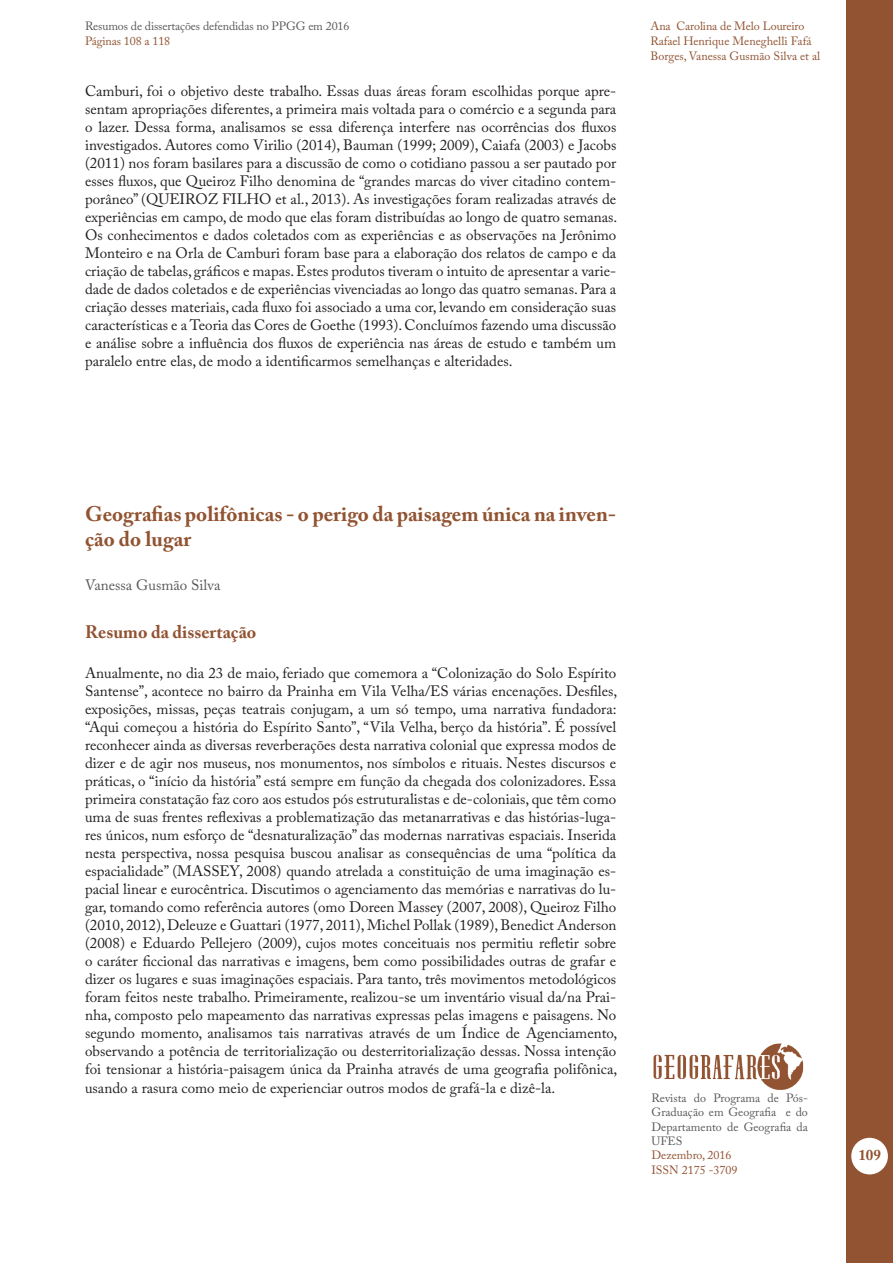
<style>
.page{position:relative;width:893px;height:1263px;background:#fff}
.page>*{position:absolute;margin:0;border:0;box-sizing:border-box;transform-origin:0 0}
.t1{font:700 21px/25.2px "Adobe Caslon Pro";color:#915331}
.t2{font:700 18px "Adobe Caslon Pro";color:#915331}
.t3{font:15px/18px "Adobe Caslon Pro";color:#231f20;text-align:justify}
.t4{font:15px "Adobe Caslon Pro";color:#57585a}
.t5{font:700 15px "Adobe Caslon Pro";color:#915331}
.t6{font:12px/14.9px "Adobe Caslon Pro";color:#915331}
.t7{font:12px/14.4px "Adobe Caslon Pro";letter-spacing:-.005em;color:#57585a;text-align:justify}
</style>
<div class="page">
<img style="left:653px;top:1043px;width:151px;height:47px">
<div style="left:846px;top:0;width:47px;height:1262px;background:#915331"></div>
<div style="left:851px;top:1138px;width:37px;height:36px;background:#fff;border-radius:50%"></div>
<p class="t7" style="left:85px;top:19px;width:266px">Resumos de dissertações defendidas no PPGG em 2016</p>
<p class="t6" style="left:85px;top:34px;width:87px">Páginas 108 a 118</p>
<p class="t3" style="left:85px;top:82px;width:534px">Camburi, foi o objetivo deste trabalho. Essas duas áreas foram escolhidas porque apre&shy;sentam apropriações diferentes, a primeira mais voltada para o comércio e a segunda para o lazer. Dessa forma, analisamos se essa diferença interfere nas ocorrências dos fluxos investigados. Autores como Virilio (2014), Bauman (1999; 2009), Caiafa (2003) e Jacobs (2011) nos foram basilares para a discussão de como o cotidiano passou a ser pautado por esses fluxos, que Queiroz Filho denomina de “grandes marcas do viver citadino contem&shy;porâneo” (QUEIROZ FILHO et al., 2013). As investigações foram realizadas através de experiências em campo, de modo que elas foram distribuídas ao longo de quatro semanas.<br>Os conhecimentos e dados coletados com as experiências e as observações na Jerônimo Monteiro e na Orla de Camburi foram base para a elaboração dos relatos de campo e da criação de tabelas, gráficos e mapas. Estes produtos tiveram o intuito de apresentar a varie&shy;dade de dados coletados e de experiências vivenciadas ao longo das quatro semanas. Para a criação desses materiais, cada fluxo foi associado a uma cor, levando em consideração suas características e a Teoria das Cores de Goethe (1993). Concluímos fazendo uma discussão e análise sobre a influência dos fluxos de experiência nas áreas de estudo e também um paralelo entre elas, de modo a identificarmos semelhanças e alteridades.</p>
<p class="t6" style="left:651px;top:18px;width:171px">Ana Carolina de Melo Loureiro<br>Rafael Henrique Meneghelli Fafá<br>Borges, Vanessa Gusmão Silva et al</p>
<p class="t1" style="left:85px;top:501px;width:533px">Geografias polifônicas - o perigo da paisagem única na inven&shy;ção do lugar</p>
<p class="t4" style="left:85px;top:576px;width:137px">Vanessa Gusmão Silva</p>
<p class="t2" style="left:85px;top:621px;width:173px">Resumo da dissertação</p>
<p class="t3" style="left:85px;top:664px;width:534px">Anualmente, no dia 23 de maio, feriado que comemora a “Colonização do Solo Espírito Santense”, acontece no bairro da Prainha em Vila Velha/ES várias encenações. Desfiles, exposições, missas, peças teatrais conjugam, a um só tempo, uma narrativa fundadora: “Aqui começou a história do Espírito Santo”, “Vila Velha, berço da história”. É possível reconhecer ainda as diversas reverberações desta narrativa colonial que expressa modos de dizer e de agir nos museus, nos monumentos, nos símbolos e rituais. Nestes discursos e práticas, o “início da história” está sempre em função da chegada dos colonizadores. Essa primeira constatação faz coro aos estudos pós estruturalistas e de-coloniais, que têm como uma de suas frentes reflexivas a problematização das metanarrativas e das histórias-luga&shy;res únicos, num esforço de “desnaturalização” das modernas narrativas espaciais. Inserida nesta perspectiva, nossa pesquisa buscou analisar as consequências de uma “política da espacialidade” (MASSEY, 2008) quando atrelada a constituição de uma imaginação es&shy;pacial linear e eurocêntrica. Discutimos o agenciamento das memórias e narrativas do lu&shy;gar, tomando como referência autores (omo Doreen Massey (2007, 2008), Queiroz Filho (2010, 2012), Deleuze e Guattari (1977, 2011), Michel Pollak (1989), Benedict Anderson (2008) e Eduardo Pellejero (2009), cujos motes conceituais nos permitiu refletir sobre o caráter ficcional das narrativas e imagens, bem como possibilidades outras de grafar e dizer os lugares e suas imaginações espaciais. Para tanto, três movimentos metodológicos foram feitos neste trabalho. Primeiramente, realizou-se um inventário visual da/na Prai&shy;nha, composto pelo mapeamento das narrativas expressas pelas imagens e paisagens. No segundo momento, analisamos tais narrativas através de um Índice de Agenciamento, observando a potência de territorialização ou desterritorialização dessas. Nossa intenção foi tensionar a história-paisagem única da Prainha através de uma geografia polifônica, usando a rasura como meio de experienciar outros modos de grafá-la e dizê-la.</p>
<p class="t7" style="left:651px;top:1090px;width:158px">Revista do Programa de Pós-Graduação em Geografia e do Departamento de Geografia da UFES</p>
<p class="t6" style="left:651px;top:1147px;width:88px">Dezembro, 2016<br>ISSN 2175 -3709</p>
<p class="t5" style="left:858px;top:1146px;width:24px">109</p>
</div>
